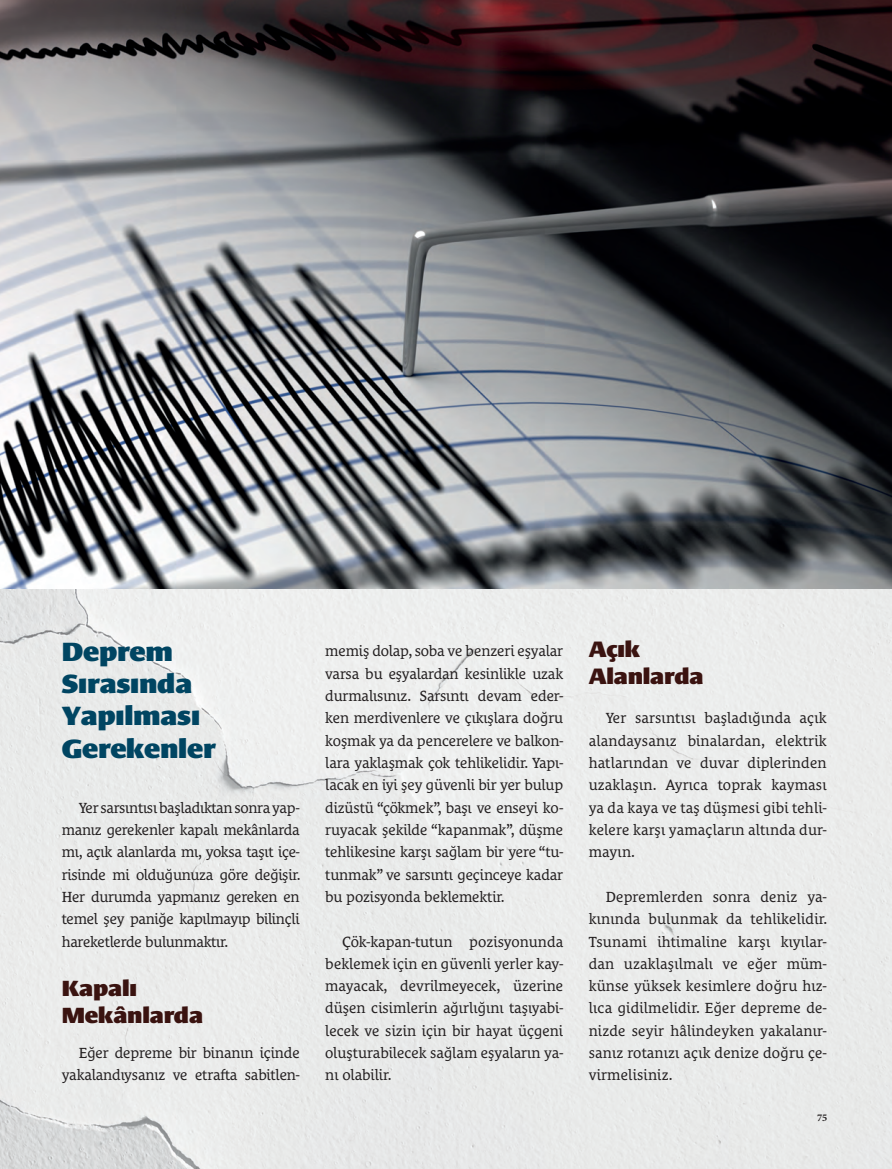
<style>
.page{position:relative;width:892px;height:1169px;background:#fff}
.page>*{position:absolute;margin:0;border:0;box-sizing:border-box;transform-origin:0 0}
.t1{font:900 27px/32.4px "Le Monde Sans Pro";letter-spacing:-.01em;color:#004562}
.t2{font:900 22.5px/27px "Le Monde Sans Pro";letter-spacing:-.01em;color:#3a1310}
.t3{font:15px/22.4px "Le Monde Courrier Pro";letter-spacing:-.01em;color:#231f20;text-align:justify}
.t4{font:700 10.35px "Minion Pro";color:#231f20}
</style>
<div class="page">
<div style="left:0;top:588px;width:892px;height:580px;background:#eaebeb"></div>
<img style="left:0;top:0;width:892px;height:588px">
<h1 class="t1" style="left:62px;top:633px;width:156px">Deprem<br>Sırasında<br>Yapılması<br>Gerekenler</h1>
<p class="t3" style="left:62px;top:794px;width:240px;text-indent:17px">Yer sarsıntısı başladıktan sonra yap&shy;manız gerekenler kapalı mekânlarda mı, açık alanlarda mı, yoksa taşıt içe&shy;risinde mi olduğunuza göre değişir.<br>Her durumda yapmanız gereken en temel şey paniğe kapılmayıp bilinçli hareketlerde bulunmaktır.</p>
<h2 class="t2" style="left:62px;top:972px;width:143px">Kapalı<br>Mekânlarda</h2>
<p class="t3" style="left:62px;top:1040px;width:239px;text-align:right">Eğer depreme bir binanın içinde yakalandıysanız ve etrafta sabitlen-</p>
<p class="t3" style="left:325px;top:638px;width:239px">memiş dolap, soba ve benzeri eşyalar varsa bu eşyalardan kesinlikle uzak durmalısınız. Sarsıntı devam eder&shy;ken merdivenlere ve çıkışlara doğru koşmak ya da pencerelere ve balkon&shy;lara yaklaşmak çok tehlikelidir. Yapı&shy;lacak en iyi şey güvenli bir yer bulup dizüstü “çökmek”, başı ve enseyi ko&shy;ruyacak şekilde “kapanmak”, düşme tehlikesine karşı sağlam bir yere “tu&shy;tunmak” ve sarsıntı geçinceye kadar bu pozisyonda beklemektir.</p>
<p class="t3" style="left:325px;top:928px;width:239px;text-indent:17px">Çök-kapan-tutun pozisyonunda beklemek için en güvenli yerler kay&shy;mayacak, devrilmeyecek, üzerine düşen cisimlerin ağırlığını taşıyabi&shy;lecek ve sizin için bir hayat üçgeni oluşturabilecek sağlam eşyaların ya&shy;nı olabilir.</p>
<h2 class="t2" style="left:589px;top:634px;width:116px">Açık<br>Alanlarda</h2>
<p class="t3" style="left:589px;top:705px;width:239px;text-indent:17px">Yer sarsıntısı başladığında açık alandaysanız binalardan, elektrik hatlarından ve duvar diplerinden uzaklaşın. Ayrıca toprak kayması ya da kaya ve taş düşmesi gibi tehli&shy;kelere karşı yamaçların altında dur&shy;mayın.</p>
<p class="t3" style="left:589px;top:883px;width:240px;text-indent:17px">Depremlerden sonra deniz ya&shy;kınında bulunmak da tehlikelidir.<br>Tsunami ihtimaline karşı kıyılar&shy;dan uzaklaşılmalı ve eğer müm&shy;künse yüksek kesimlere doğru hız&shy;lıca gidilmelidir. Eğer depreme de&shy;nizde seyir hâlindeyken yakalanır&shy;sanız rotanızı açık denize doğru çe&shy;virmelisiniz.</p>
<p class="t4" style="left:817px;top:1110px;width:12px">75</p>
</div>
